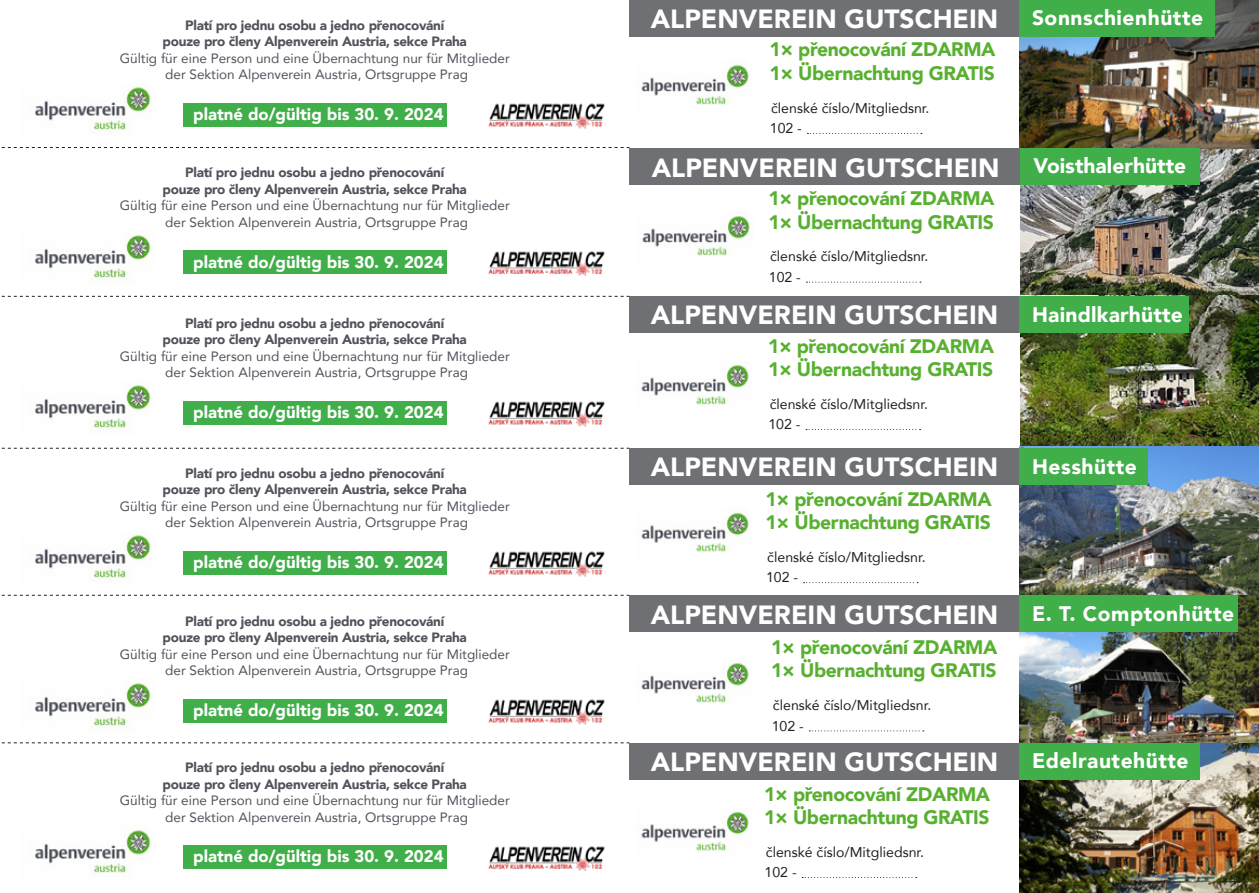
<style>
.page{position:relative;width:1259px;height:893px;background:#fff}
.page>*{position:absolute;margin:0;border:0;box-sizing:border-box;transform-origin:0 0}
.t1{font:900 26.25px "Avenir";color:#fff}
.t2{font:900 21px "Avenir";letter-spacing:.025em;color:#fff}
.t3{font:900 21px "Avenir";color:#fff}
.t4{font:900 19.5px "Avenir";letter-spacing:-.02em;color:#58b030}
.t5{font:900 16.8px "Avenir";color:#fff}
.t6{font:14.1px "Avenir";color:#231f20}
.t7{font:13.5px "Avenir";color:#50535b}
.t8{font:900 13.5px "Avenir";letter-spacing:-.02em;color:#50535b}
</style>
<div class="page">
<svg style="left:1px;top:147px;width:628px;height:1px"></svg>
<svg style="left:1px;top:296px;width:628px;height:1px"></svg>
<svg style="left:1px;top:448px;width:628px;height:1px"></svg>
<svg style="left:1px;top:595px;width:628px;height:1px"></svg>
<svg style="left:1px;top:742px;width:628px;height:1px"></svg>
<img style="left:35px;top:85px;width:115px;height:49px">
<img style="left:35px;top:233px;width:115px;height:49px">
<img style="left:35px;top:383px;width:115px;height:49px">
<img style="left:35px;top:533px;width:115px;height:49px">
<img style="left:35px;top:681px;width:115px;height:49px">
<img style="left:35px;top:828px;width:115px;height:49px">
<div style="left:184px;top:103px;width:262px;height:24px;background:#40ae49"></div>
<div style="left:184px;top:251px;width:262px;height:23px;background:#40ae49"></div>
<div style="left:184px;top:401px;width:262px;height:23px;background:#40ae49"></div>
<div style="left:184px;top:551px;width:262px;height:23px;background:#40ae49"></div>
<div style="left:184px;top:699px;width:262px;height:23px;background:#40ae49"></div>
<div style="left:184px;top:845px;width:262px;height:24px;background:#40ae49"></div>
<img style="left:488px;top:103px;width:117px;height:26px">
<img style="left:488px;top:251px;width:117px;height:25px">
<img style="left:488px;top:401px;width:117px;height:26px">
<img style="left:488px;top:551px;width:117px;height:26px">
<img style="left:488px;top:699px;width:117px;height:26px">
<img style="left:488px;top:846px;width:117px;height:25px">
<img style="left:1019px;top:0;width:240px;height:893px">
<img style="left:641px;top:61px;width:108px;height:44px">
<svg style="left:807px;top:133px;width:115px;height:1px"></svg>
<div style="left:629px;top:0;width:390px;height:37px;background:#6f7073"></div>
<div style="left:1019px;top:0;width:195px;height:37px;background:#40ae49"></div>
<img style="left:641px;top:361px;width:108px;height:44px">
<div style="left:629px;top:296px;width:390px;height:37px;background:#6f7073"></div>
<div style="left:1019px;top:296px;width:169px;height:37px;background:#40ae49"></div>
<img style="left:641px;top:509px;width:108px;height:43px">
<div style="left:629px;top:448px;width:390px;height:37px;background:#6f7073"></div>
<div style="left:1019px;top:448px;width:128px;height:37px;background:#40ae49"></div>
<img style="left:641px;top:659px;width:108px;height:44px">
<div style="left:629px;top:595px;width:390px;height:37px;background:#6f7073"></div>
<div style="left:1019px;top:595px;width:218px;height:37px;background:#40ae49"></div>
<img style="left:641px;top:808px;width:108px;height:43px">
<div style="left:629px;top:743px;width:390px;height:37px;background:#6f7073"></div>
<div style="left:1019px;top:743px;width:180px;height:37px;background:#40ae49"></div>
<img style="left:642px;top:213px;width:108px;height:43px">
<div style="left:629px;top:148px;width:391px;height:36px;background:#6f7073"></div>
<div style="left:1020px;top:148px;width:179px;height:36px;background:#40ae49"></div>
<svg style="left:809px;top:730px;width:115px;height:1px"></svg>
<svg style="left:803px;top:582px;width:115px;height:1px"></svg>
<svg style="left:806px;top:429px;width:114px;height:1px"></svg>
<svg style="left:806px;top:282px;width:115px;height:1px"></svg>
<svg style="left:802px;top:877px;width:114px;height:1px"></svg>
<p class="t8" style="left:185px;top:14px;width:260px">Platí pro jednu osobu a jedno přenocování</p>
<p class="t8" style="left:163px;top:30px;width:306px">pouze pro členy Alpenverein Austria, sekce Praha</p>
<p class="t7" style="left:120px;top:47px;width:391px">Gültig für eine Person und eine Übernachtung nur für Mitglieder</p>
<p class="t7" style="left:165px;top:64px;width:304px">der Sektion Alpenverein Austria, Ortsgruppe Prag</p>
<p class="t5" style="left:193px;top:100px;width:252px">platné do/gültig bis 30. 9. 2024</p>
<p class="t8" style="left:185px;top:161px;width:260px">Platí pro jednu osobu a jedno přenocování</p>
<p class="t8" style="left:163px;top:178px;width:306px">pouze pro členy Alpenverein Austria, sekce Praha</p>
<p class="t7" style="left:120px;top:195px;width:391px">Gültig für eine Person und eine Übernachtung nur für Mitglieder</p>
<p class="t7" style="left:165px;top:211px;width:304px">der Sektion Alpenverein Austria, Ortsgruppe Prag</p>
<p class="t5" style="left:193px;top:247px;width:252px">platné do/gültig bis 30. 9. 2024</p>
<p class="t8" style="left:185px;top:311px;width:260px">Platí pro jednu osobu a jedno přenocování</p>
<p class="t8" style="left:163px;top:328px;width:306px">pouze pro členy Alpenverein Austria, sekce Praha</p>
<p class="t7" style="left:120px;top:345px;width:391px">Gültig für eine Person und eine Übernachtung nur für Mitglieder</p>
<p class="t7" style="left:165px;top:361px;width:304px">der Sektion Alpenverein Austria, Ortsgruppe Prag</p>
<p class="t5" style="left:193px;top:398px;width:252px">platné do/gültig bis 30. 9. 2024</p>
<p class="t8" style="left:185px;top:461px;width:260px">Platí pro jednu osobu a jedno přenocování</p>
<p class="t8" style="left:163px;top:478px;width:306px">pouze pro členy Alpenverein Austria, sekce Praha</p>
<p class="t7" style="left:120px;top:495px;width:391px">Gültig für eine Person und eine Übernachtung nur für Mitglieder</p>
<p class="t7" style="left:165px;top:512px;width:304px">der Sektion Alpenverein Austria, Ortsgruppe Prag</p>
<p class="t5" style="left:193px;top:548px;width:252px">platné do/gültig bis 30. 9. 2024</p>
<p class="t8" style="left:185px;top:609px;width:260px">Platí pro jednu osobu a jedno přenocování</p>
<p class="t8" style="left:163px;top:626px;width:306px">pouze pro členy Alpenverein Austria, sekce Praha</p>
<p class="t7" style="left:120px;top:643px;width:391px">Gültig für eine Person und eine Übernachtung nur für Mitglieder</p>
<p class="t7" style="left:165px;top:660px;width:304px">der Sektion Alpenverein Austria, Ortsgruppe Prag</p>
<p class="t5" style="left:193px;top:696px;width:252px">platné do/gültig bis 30. 9. 2024</p>
<p class="t8" style="left:185px;top:756px;width:260px">Platí pro jednu osobu a jedno přenocování</p>
<p class="t8" style="left:163px;top:772px;width:306px">pouze pro členy Alpenverein Austria, sekce Praha</p>
<p class="t7" style="left:120px;top:790px;width:391px">Gültig für eine Person und eine Übernachtung nur für Mitglieder</p>
<p class="t7" style="left:165px;top:806px;width:304px">der Sektion Alpenverein Austria, Ortsgruppe Prag</p>
<p class="t5" style="left:193px;top:842px;width:252px">platné do/gültig bis 30. 9. 2024</p>
<p class="t1" style="left:651px;top:-3px;width:349px">ALPENVEREIN GUTSCHEIN</p>
<p class="t2" style="left:1032px;top:0;width:173px">Sonnschienhütte</p>
<p class="t4" style="left:769px;top:33px;width:228px">1× přenocování ZDARMA</p>
<p class="t4" style="left:769px;top:56px;width:227px">1× Übernachtung GRATIS</p>
<p class="t6" style="left:771px;top:97px;width:160px">členské číslo/Mitgliedsnr.</p>
<p class="t6" style="left:770px;top:117px;width:34px">102 -</p>
<p class="t1" style="left:652px;top:145px;width:349px">ALPENVEREIN GUTSCHEIN</p>
<p class="t3" style="left:1033px;top:147px;width:154px">Voisthalerhütte</p>
<p class="t4" style="left:768px;top:182px;width:228px">1× přenocování ZDARMA</p>
<p class="t4" style="left:768px;top:205px;width:227px">1× Übernachtung GRATIS</p>
<p class="t6" style="left:770px;top:245px;width:160px">členské číslo/Mitgliedsnr.</p>
<p class="t6" style="left:769px;top:266px;width:34px">102 -</p>
<p class="t1" style="left:651px;top:293px;width:349px">ALPENVEREIN GUTSCHEIN</p>
<p class="t2" style="left:1032px;top:296px;width:152px">Haindlkarhütte</p>
<p class="t4" style="left:768px;top:329px;width:228px">1× přenocování ZDARMA</p>
<p class="t4" style="left:768px;top:352px;width:227px">1× Übernachtung GRATIS</p>
<p class="t6" style="left:769px;top:393px;width:160px">členské číslo/Mitgliedsnr.</p>
<p class="t6" style="left:768px;top:413px;width:34px">102 -</p>
<p class="t1" style="left:651px;top:445px;width:349px">ALPENVEREIN GUTSCHEIN</p>
<p class="t2" style="left:1032px;top:448px;width:106px">Hesshütte</p>
<p class="t4" style="left:765px;top:482px;width:228px">1× přenocování ZDARMA</p>
<p class="t4" style="left:765px;top:506px;width:227px">1× Übernachtung GRATIS</p>
<p class="t6" style="left:767px;top:546px;width:160px">členské číslo/Mitgliedsnr.</p>
<p class="t6" style="left:766px;top:566px;width:34px">102 -</p>
<p class="t1" style="left:651px;top:592px;width:349px">ALPENVEREIN GUTSCHEIN</p>
<p class="t2" style="left:1032px;top:595px;width:203px">E. T. Comptonhütte</p>
<p class="t4" style="left:771px;top:630px;width:228px">1× přenocování ZDARMA</p>
<p class="t4" style="left:771px;top:654px;width:227px">1× Übernachtung GRATIS</p>
<p class="t6" style="left:773px;top:694px;width:160px">členské číslo/Mitgliedsnr.</p>
<p class="t6" style="left:771px;top:714px;width:34px">102 -</p>
<p class="t1" style="left:651px;top:740px;width:349px">ALPENVEREIN GUTSCHEIN</p>
<p class="t2" style="left:1032px;top:743px;width:158px">Edelrautehütte</p>
<p class="t4" style="left:764px;top:777px;width:228px">1× přenocování ZDARMA</p>
<p class="t4" style="left:764px;top:800px;width:227px">1× Übernachtung GRATIS</p>
<p class="t6" style="left:766px;top:840px;width:160px">členské číslo/Mitgliedsnr.</p>
<p class="t6" style="left:764px;top:861px;width:34px">102 -</p>
</div>
